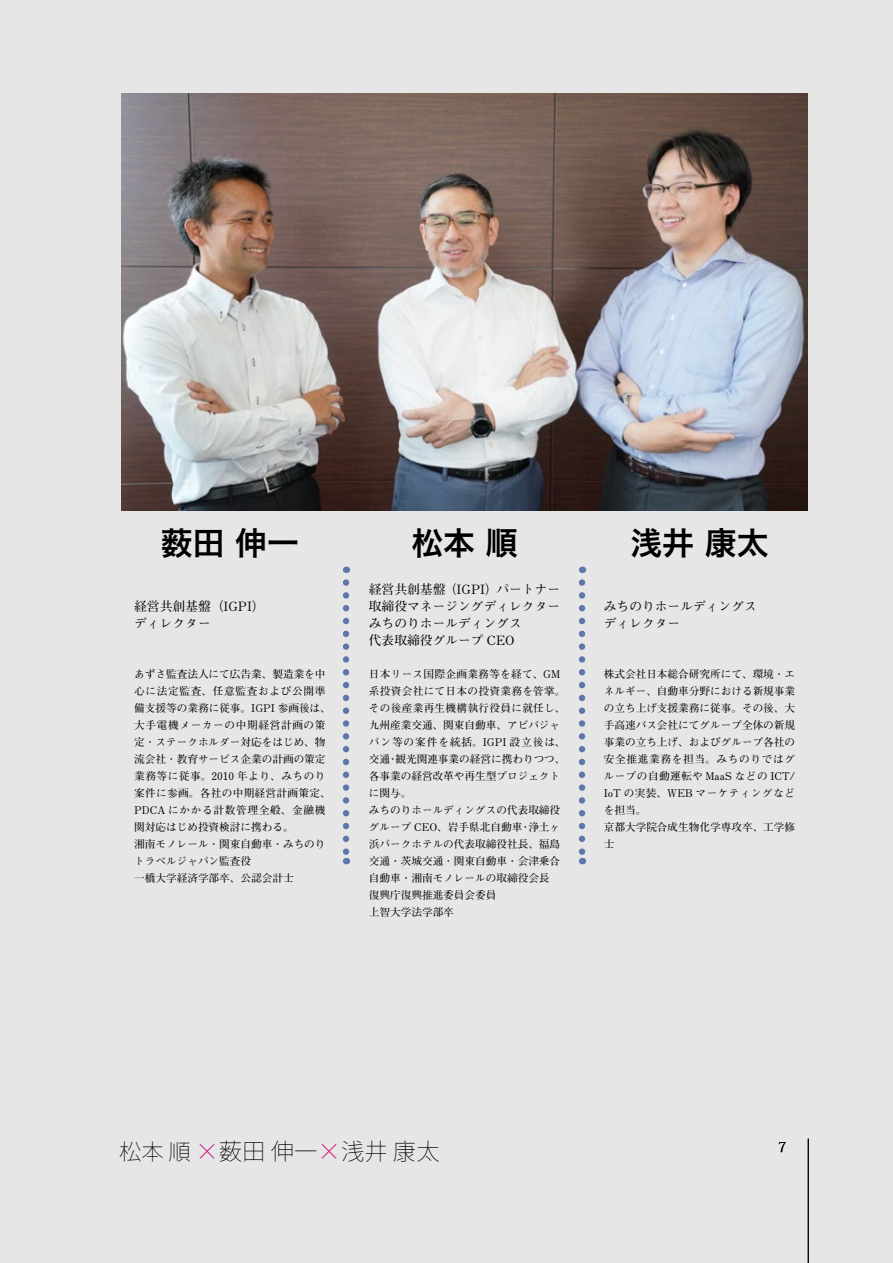
<style>
.page{position:relative;width:893px;height:1263px;background:#e6e6e6}
.page>*{position:absolute;margin:0;border:0;box-sizing:border-box;transform-origin:0 0}
.t1{font:31.95px "Hira Sans Old Std W6";color:#000}
.t2{font:200 23.4px "Source Han Sans JP";color:#000}
.t3{font:13.8px "Koz Min Pr 6 N";color:#000}
.t4{font:700 12.75px/17px "Futo Min A101 Pr 6 N";color:#000}
.t5{font:700 10.65px/17px "Futo Min A101 Pr 6 N";color:#000}
.s1{font-size:22.35px}
.s2{color:#e4007f}
</style>
<div class="page">
<img style="left:121px;top:93px;width:687px;height:417px">
<svg style="left:343px;top:582px;width:6px;height:282px;background:#adb7cd"></svg>
<svg style="left:579px;top:582px;width:6px;height:282px;background:#adb7cd"></svg>
<h1 class="t1" style="left:161px;top:519px;width:140px">薮田 伸一</h1>
<p class="t4" style="left:134px;top:598px;width:132px">経営共創基盤（IGPI）ディレクター</p>
<p class="t5" style="left:134px;top:665px;width:198px">あずさ監査法人にて広告業、製造業を中心に法定監査、任意監査および公開準備支援等の業務に従事。IGPI 参画後は、大手電機メーカーの中期経営計画の策定・ステークホルダー対応をはじめ、物流会社・教育サービス企業の計画の策定業務等に従事。2010 年より、みちのり案件に参画。各社の中期経営計画策定、<br>PDCA にかかる計数管理全般、金融機関対応はじめ投資検討に携わる。<br>湘南モノレール・関東自動車・みちのりトラベルジャパン監査役<br>一橋大学経済学部卒、公認会計士</p>
<h1 class="t1" style="left:411px;top:519px;width:108px">松本 順</h1>
<p class="t4" style="left:369px;top:581px;width:206px">経営共創基盤（IGPI）パートナー　取締役マネージングディレクターみちのりホールディングス　<br>代表取締役グループ CEO</p>
<p class="t5" style="left:369px;top:665px;width:198px">日本リース国際企画業務等を経て、GM系投資会社にて日本の投資業務を管掌。その後産業再生機構執行役員に就任し、九州産業交通、関東自動車、アビバジャパン等の案件を統括。IGPI 設立後は、交通・観光関連事業の経営に携わりつつ、各事業の経営改革や再生型プロジェクトに関与。<br>みちのりホールディングスの代表取締役グループ CEO、岩手県北自動車・浄土ヶ浜パークホテルの代表取締役社長、福島交通・茨城交通・関東自動車・会津乗合自動車・湘南モノレールの取締役会長<br>復興庁復興推進委員会委員　<br>上智大学法学部卒</p>
<h1 class="t1" style="left:630px;top:519px;width:140px">浅井 康太</h1>
<p class="t4" style="left:604px;top:598px;width:155px">みちのりホールディングスディレクター</p>
<p class="t5" style="left:604px;top:665px;width:193px">株式会社日本総合研究所にて、環境・エネルギー、自動車分野における新規事業の立ち上げ支援業務に従事。その後、大手高速バス会社にてグループ全体の新規事業の立ち上げ、およびグループ各社の安全推進業務を担当。みちのりではグループの自動運転や MaaS などの ICT/<br>IoT の実装、WEB マーケティングなどを担当。<br>京都大学院合成生物化学専攻卒、工学修士</p>
<h2 class="t2" style="left:119px;top:1138px;width:322px"><span class="s1">松本 順</span> <span class="s2">×</span>薮田 伸一<span class="s2">×</span>浅井 康太</h2>
<p class="t3" style="left:778px;top:1139px;width:10px">7</p>
</div>
